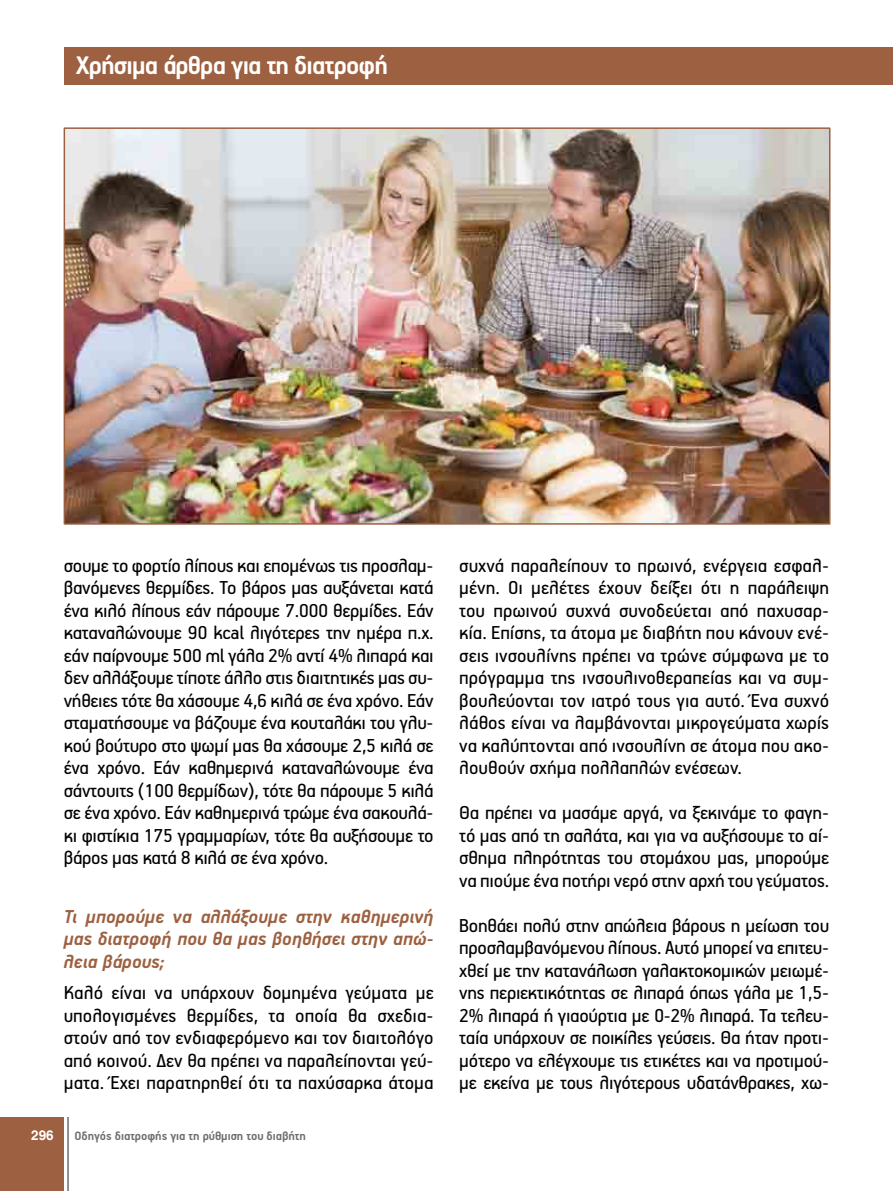
<style>
.page{position:relative;width:893px;height:1191px;background:#fff}
.page>*{position:absolute;margin:0;border:0;box-sizing:border-box;transform-origin:0 0}
.t1{font:700 28.5px "PF Handbook Pro";letter-spacing:-.03em;color:#fff}
.t2{font:21px/22.5px "PF Handbook Pro";letter-spacing:-.01em;color:#000;text-align:justify}
.t3{font:italic 700 21px/22.5px "PF Handbook Pro";color:#9d6040;text-align:justify}
.t4{font:700 13.5px "PF Handbook Pro";letter-spacing:-.005em;color:#6d6e71}
.t5{font:700 13.5px "Helvetica";color:#fff}
</style>
<div class="page">
<img style="left:67px;top:130px;width:760px;height:391px">
<div style="left:64px;top:127px;width:766px;height:397px;border:2px solid #9d6040"></div>
<div style="left:0;top:1117px;width:64px;height:74px;background:#9d6040"></div>
<hr style="left:67px;top:1117px;width:2px;height:74px;background:#6d6e71">
<div style="left:64px;top:47px;width:829px;height:37px;background:#9d6040"></div>
<h1 class="t1" style="left:76px;top:48px;width:314px">Χρήσιμα άρθρα για τη διατροφή</h1>
<p class="t2" style="left:64px;top:553px;width:371px">σουμε το φορτίο λίπους και επομένως τις προσλαμ&shy;βανόμενες θερμίδες. Το βάρος μας αυξάνεται κατά ένα κιλό λίπους εάν πάρουμε 7.000 θερμίδες. Εάν καταναλώνουμε 90 kcal λιγότερες την ημέρα π.χ. εάν παίρνουμε 500 ml γάλα 2% αντί 4% λιπαρά και δεν αλλάξουμε τίποτε άλλο στις διαιτητικές μας συ&shy;νήθειες τότε θα χάσουμε 4,6 κιλά σε ένα χρόνο. Εάν σταματήσουμε να βάζουμε ένα κουταλάκι του γλυ&shy;κού βούτυρο στο ψωμί μας θα χάσουμε 2,5 κιλά σε ένα χρόνο. Εάν καθημερινά καταναλώνουμε ένα σάντουιτς (100 θερμίδων), τότε θα πάρουμε 5 κιλά σε ένα χρόνο. Εάν καθημερινά τρώμε ένα σακουλά&shy;κι φιστίκια 175 γραμμαρίων, τότε θα αυξήσουμε το βάρος μας κατά 8 κιλά σε ένα χρόνο.</p>
<p class="t3" style="left:64px;top:904px;width:371px">Τι μπορούμε να αλλάξουμε στην καθημερινή μας διατροφή που θα μας βοηθήσει στην απώ&shy;λεια βάρους;</p>
<p class="t2" style="left:64px;top:980px;width:371px">Καλό είναι να υπάρχουν δομημένα γεύματα με υπολογισμένες θερμίδες, τα οποία θα σχεδια&shy;στούν από τον ενδιαφερόμενο και τον διαιτολόγο από κοινού. Δεν θα πρέπει να παραλείπονται γεύ&shy;ματα. Έχει παρατηρηθεί ότι τα παχύσαρκα άτομα</p>
<p class="t5" style="left:31px;top:1127px;width:24px">296</p>
<p class="t4" style="left:74px;top:1127px;width:233px">Οδηγός διατροφής για τη ρύθμιση του διαβήτη</p>
<p class="t2" style="left:459px;top:553px;width:371px">συχνά παραλείπουν το πρωινό, ενέργεια εσφαλ&shy;μένη. Οι μελέτες έχουν δείξει ότι η παράλειψη του πρωινού συχνά συνοδεύεται από παχυσαρ&shy;κία. Επίσης, τα άτομα με διαβήτη που κάνουν ενέ&shy;σεις ινσουλίνης πρέπει να τρώνε σύμφωνα με το πρόγραμμα της ινσουλινοθεραπείας και να συμ&shy;βουλεύονται τον ιατρό τους για αυτό. Ένα συχνό λάθος είναι να λαμβάνονται μικρογεύματα χωρίς να καλύπτονται από ινσουλίνη σε άτομα που ακο&shy;λουθούν σχήμα πολλαπλών ενέσεων.</p>
<p class="t2" style="left:459px;top:800px;width:371px">Θα πρέπει να μασάμε αργά, να ξεκινάμε το φαγη&shy;τό μας από τη σαλάτα, και για να αυξήσουμε το αί&shy;σθημα πληρότητας του στομάχου μας, μπορούμε να πιούμε ένα ποτήρι νερό στην αρχή του γεύματος.</p>
<p class="t2" style="left:459px;top:913px;width:371px">Βοηθάει πολύ στην απώλεια βάρους η μείωση του προσλαμβανόμενου λίπους. Αυτό μπορεί να επιτευ&shy;χθεί με την κατανάλωση γαλακτοκομικών μειωμέ&shy;νης περιεκτικότητας σε λιπαρά όπως γάλα με 1,5- 2% λιπαρά ή γιαούρτια με 0-2% λιπαρά. Τα τελευ&shy;ταία υπάρχουν σε ποικίλες γεύσεις. Θα ήταν προτι&shy;μότερο να ελέγχουμε τις ετικέτες και να προτιμού&shy;με εκείνα με τους λιγότερους υδατάνθρακες, χω-</p>
</div>
